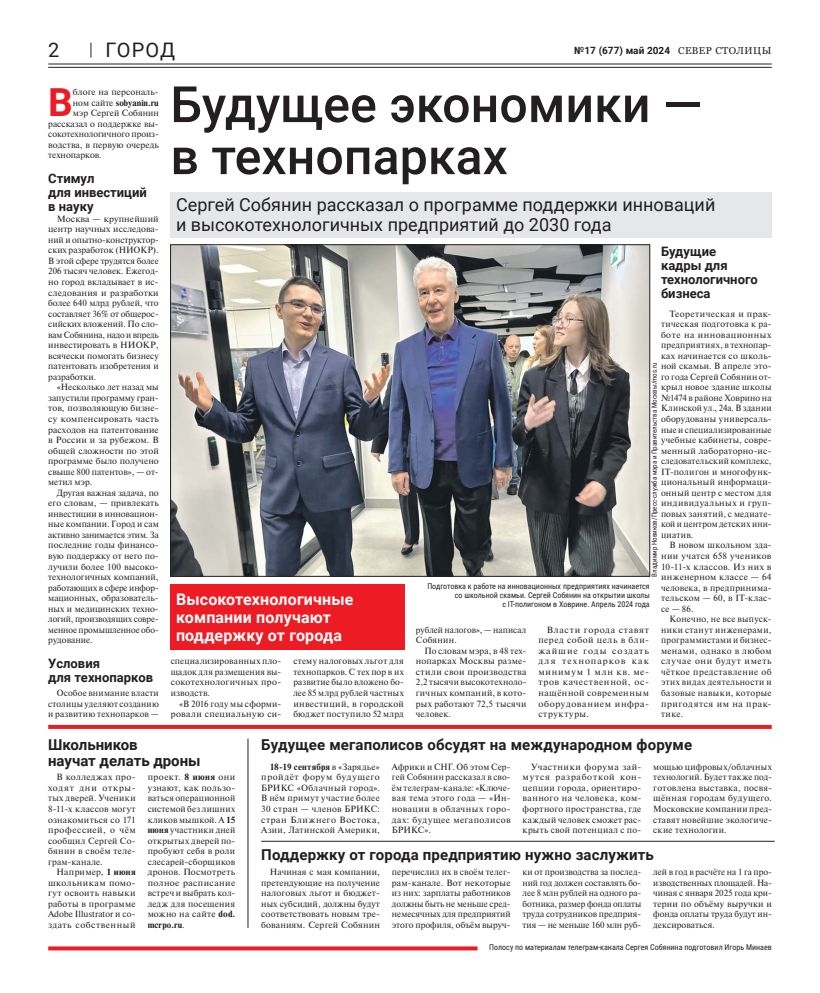
<style>
.page{position:relative;width:820px;height:993px;background:#fff}
.page>*{position:absolute;margin:0;border:0;box-sizing:border-box;transform-origin:0 0}
.t1{font:500 50px/52px "Roboto";color:#231f20}
.t2{font:700 38.6px "Roboto";color:#ed1c24}
.t3{font:20px "Roboto";letter-spacing:.045em;color:#231f20}
.t4{font:18px/20px "Roboto";color:#231f20}
.t5{font:700 16px/18px "Roboto";letter-spacing:.01em;color:#fff}
.t6{font:700 15px/16px "Roboto";letter-spacing:.01em;color:#231f20}
.t7{font:700 13px/14px "Roboto";color:#231f20}
.t8{font:700 10px "Roboto";color:#231f20}
.t9{font:9px/10.5px "Newton C";letter-spacing:.015em;color:#231f20;text-align:justify}
.t10{font:9px/10.5px "Newton C";letter-spacing:.015em;color:#231f20;text-align:justify;scale:1.05 1}
.t11{font:9px "Newton C";letter-spacing:-.005em;color:#231f20}
.t12{font:700 9px "Newton C";color:#231f20}
.t13{font:8px/9px "Roboto Condensed";color:#231f20;text-align:right}
.t14{font:7px "Roboto Condensed";color:#231f20}
.s1{font-family:"Georgia";font-weight:400}
.s2{font-weight:400}
.s3{font-weight:700}
</style>
<div class="page">
<svg style="left:91px;top:43px;width:1px;height:15px"></svg>
<hr style="left:48px;top:64px;width:723px;height:1px;background:#231f20">
<hr style="left:48px;top:67px;width:723px;height:1px;background:#231f20">
<svg style="left:48px;top:946px;width:429px;height:4px;background:#ee343b"></svg>
<svg style="left:48px;top:724px;width:723px;height:4px;background:#f15056"></svg>
<img style="left:172px;top:246px;width:475px;height:328px">
<div style="left:170px;top:244px;width:479px;height:332px;border:1px solid #231f20"></div>
<div style="left:170px;top:192px;width:601px;height:45px;background:#e6e7e8"></div>
<div style="left:170px;top:584px;width:234px;height:65px;background:#ed1c24"></div>
<hr style="left:248px;top:738px;width:1px;height:189px;background:#231f20">
<hr style="left:261px;top:840px;width:513px;height:1px;background:#231f20">
<h3 class="t3" style="left:48px;top:39px;width:13px">2</h3>
<h3 class="t3" style="left:105px;top:39px;width:71px">ГОРОД</h3>
<p class="t8" style="left:574px;top:45px;width:198px">№17 (677) май 2024 <span class="s1">СЕВЕР СТОЛИЦЫ</span></p>
<h2 class="t2" style="left:48px;top:80px;width:26px">В</h2>
<p class="t9" style="left:73px;top:87px;width:87px">блоге на персональ-</p>
<p class="t12" style="left:73px;top:99px;width:87px"><span class="s2">ном сайте</span> sobyanin.ru</p>
<p class="t9" style="left:73px;top:108px;width:87px">мэр Сергей Собянин</p>
<p class="t9" style="left:48px;top:118px;width:112px">рассказал о поддержке вы-</p>
<p class="t11" style="left:48px;top:129px;width:112px">сокотехнологичного произ-</p>
<p class="t9" style="left:48px;top:139px;width:112px">водства, в первую очередь</p>
<p class="t9" style="left:48px;top:150px;width:55px">технопарков.</p>
<h3 class="t7" style="left:48px;top:171px;width:100px">Стимул<br>для инвестиций в науку</h3>
<p class="t9" style="left:48px;top:213px;width:112px;text-indent:9px">Москва — крупнейший центр научных исследова&shy;ний и опытно-конструктор&shy;ских разработок (НИОКР).<br>В этой сфере трудятся более 206 тысяч человек. Ежегод&shy;но город вкладывает в ис&shy;следования и разработки более 640 млрд рублей, что составляет 36% от общерос&shy;сийских вложений. По сло&shy;вам Собянина, надо и впредь инвестировать в НИОКР, всячески помогать бизнесу патентовать изобретения и разработки.</p>
<p class="t9" style="left:48px;top:382px;width:112px;text-indent:9px">«Несколько лет назад мы запустили программу гран&shy;тов, позволяющую бизне&shy;су компенсировать часть расходов на патентование в России и за рубежом. В общей сложности по этой программе было получено свыше 800 патентов», — от&shy;метил мэр.</p>
<p class="t9" style="left:48px;top:487px;width:112px;text-indent:9px">Другая важная задача, по его словам, — привлекать инвестиции в инновацион&shy;ные компании. Город и сам активно занимается этим. За последние годы финансо&shy;вую поддержку от него по&shy;лучили более 100 высоко&shy;технологичных компаний, работающих в сфере инфор&shy;мационных, образователь&shy;ных и медицинских техно&shy;логий, производящих совре&shy;менное промышленное обо&shy;рудование.</p>
<h3 class="t7" style="left:48px;top:656px;width:106px">Условия<br>для технопарков</h3>
<p class="t9" style="left:48px;top:687px;width:112px;text-indent:9px">Особое внимание власти столицы уделяют созданию и развитию технопарков —</p>
<h1 class="t1" style="left:170px;top:79px;width:532px">Будущее экономики — в технопарках</h1>
<h3 class="t4" style="left:176px;top:195px;width:540px">Сергей Собянин рассказал о программе поддержки инноваций и высокотехнологичных предприятий до 2030 года</h3>
<h3 class="t7" style="left:660px;top:244px;width:98px">Будущие кадры для технологичного бизнеса</h3>
<p class="t9" style="left:660px;top:308px;width:112px;text-indent:9px">Теоретическая и прак&shy;тическая подготовка к ра&shy;боте на инновационных предприятиях, в технопар&shy;ках начинается со школь&shy;ной скамьи. В апреле это&shy;го года Сергей Собянин от&shy;крыл новое здание школы №1474 в районе Ховрино на Клинской ул., 24а. В здании оборудованы универсаль&shy;ные и специализированные учебные кабинеты, совре&shy;менный лабораторно-ис&shy;следовательский комплекс, IT-полигон и многофунк&shy;циональный информаци&shy;онный центр с местом для индивидуальных и груп&shy;повых занятий, с медиате&shy;кой и центром детских ини&shy;циатив.</p>
<p class="t9" style="left:660px;top:540px;width:112px;text-indent:9px">В новом школьном зда&shy;нии учатся 658 учеников 10-11-х классов. Из них в инженерном классе — 64 человека, в предпринима&shy;тельском — 60, в IT-клас&shy;се — 86.</p>
<p class="t9" style="left:660px;top:613px;width:112px;text-indent:9px">Конечно, не все выпуск&shy;ники станут инженерами, программистами и бизнес&shy;менами, однако в любом случае они будут иметь чёткое представление об этих видах деятельности и базовые навыки, которые пригодятся им на прак&shy;тике.</p>
<p class="t14" style="left:650px;top:576px;width:215px;rotate:-90deg">Владимир Новиков/Пресс-служба мэра и Правительства Москвы/mos.ru</p>
<h3 class="t5" style="left:176px;top:590px;width:179px">Высокотехнологичные компании получают поддержку от города</h3>
<p class="t13" style="left:427px;top:581px;width:224px">Подготовка к работе на инновационных предприятиях начинается со школьной скамьи. Сергей Собянин на открытии школы<br>с IT-полигоном в Ховрине. Апрель 2024 года</p>
<p class="t9" style="left:416px;top:624px;width:112px">рублей налогов», — написал<br>Собянин.</p>
<p class="t9" style="left:416px;top:645px;width:112px;text-indent:9px">По словам мэра, в 48 тех&shy;нопарках Москвы разме&shy;стили свои производства 2,2 тысячи высокотехноло&shy;гичных компаний, в кото&shy;рых работают 72,5 тысячи человек.</p>
<p class="t10" style="left:538px;top:624px;width:107px;text-indent:9px">Власти города ставят перед собой цель в бли&shy;жайшие годы создать для технопарков как минимум 1 млн кв. ме&shy;тров качественной, ос&shy;нащённой современным оборудованием инфра&shy;структуры.</p>
<p class="t9" style="left:171px;top:655px;width:112px">специализированных пло&shy;щадок для размещения вы&shy;сокотехнологичных про&shy;изводств.</p>
<p class="t9" style="left:171px;top:698px;width:112px;text-align:right">«В 2016 году мы сформи&shy;ровали специальную си-</p>
<p class="t9" style="left:293px;top:655px;width:112px">стему налоговых льгот для технопарков. С тех пор в их развитие было вложено бо&shy;лее 85 млрд рублей частных инвестиций, в городской бюджет поступило 52 млрд</p>
<h3 class="t6" style="left:48px;top:736px;width:154px">Школьников<br>научат делать дроны</h3>
<p class="t9" style="left:48px;top:771px;width:89px;text-indent:9px">В колледжах про&shy;хо дят дни откры&shy;тых дверей. Ученики 8-11-х классов могут ознако миться со 171 профессией, о чём сообщил Сергей Со&shy;бянин в своём теле&shy;грам-канале.</p>
<p class="t9" style="left:48px;top:866px;width:89px;text-indent:9px">Например, <span class="s3">1 июня </span>школьникам помо&shy;гут освоить навыки работы в программе Adobe Illustrator и со&shy;здать собственный</p>
<p class="t9" style="left:148px;top:771px;width:89px">проект. <span class="s3">8 июня</span> они узнают, как пользо&shy;ваться операционной системой без лишних кликов мышкой. А <span class="s3">15 июня</span> участники дней открытых дверей по&shy;пробуют себя в роли слесарей-сборщиков дронов. Посмотреть полное расписание встреч и выбрать кол&shy;ледж для посещения можно на сайте <span class="s3">dod. mcrpo.ru</span>.</p>
<h3 class="t6" style="left:261px;top:736px;width:432px">Будущее мегаполисов обсудят на международном форуме</h3>
<p class="t9" style="left:261px;top:761px;width:120px;text-indent:9px"><span class="s3">18-19 сентября</span> в «Зарядье» пройдёт форум будущего БРИКС «Облачный город».<br>В нём примут участие более 30 стран — членов БРИКС: стран Ближнего Востока, Азии, Латинской Америки,</p>
<p class="t9" style="left:392px;top:761px;width:120px">Африки и СНГ. Об этом Сер&shy;гей Собянин рассказал в сво&shy;ём телег рам-канале: «Ключе&shy;вая тема этого года — «Ин&shy;новации в облачных горо&shy;дах: будущее мегаполисов БРИКС».</p>
<p class="t9" style="left:522px;top:761px;width:120px;text-indent:9px">Участники форума зай&shy;мутся разработкой кон&shy;цепции города, ориентиро&shy;ванного на человека, ком&shy;фортного пространства, где каждый человек сможет рас&shy;крыть свой потенциал с по-</p>
<p class="t9" style="left:653px;top:761px;width:120px">мощью цифровых/облачных технологий. Будет также под&shy;готовлена выставка, посвя&shy;щённая городам будущего.<br>Московские компании пред&shy;ставят новейшие экологиче&shy;ские технологии.</p>
<h3 class="t6" style="left:261px;top:846px;width:394px">Поддержку от города предприятию нужно заслужить</h3>
<p class="t9" style="left:261px;top:866px;width:120px;text-indent:9px">Начиная с мая компании, претендующие на получение налоговых льгот и бюджет&shy;ных субсидий, должны будут соответствовать новым тре&shy;бованиям. Сергей Собянин</p>
<p class="t9" style="left:392px;top:866px;width:120px">перечислил их в своём телег&shy;рам-канале. Вот некоторые из них: зарплаты работников должны быть не меньше сред&shy;немесячных для предприятий этого профиля, объём выруч-</p>
<p class="t9" style="left:522px;top:866px;width:120px">ки от производства за послед&shy;ний год должен составлять бо&shy;лее 8 млн рублей на одного ра&shy;ботника, размер фонда оплаты труда сотрудников предприя&shy;тия — не меньше 160 млн руб-</p>
<p class="t9" style="left:653px;top:866px;width:120px">лей в год в расчёте на 1 га про&shy;изводственных площадей. На&shy;чиная с января 2025 года кри&shy;терии по объёму выручки и фонда оплаты труда будут ин&shy;дексироваться.</p>
<p class="t13" style="left:489px;top:942px;width:284px">Полосу по материалам телеграм-канала Сергея Собянина подготовил Игорь Минаев</p>
</div>
